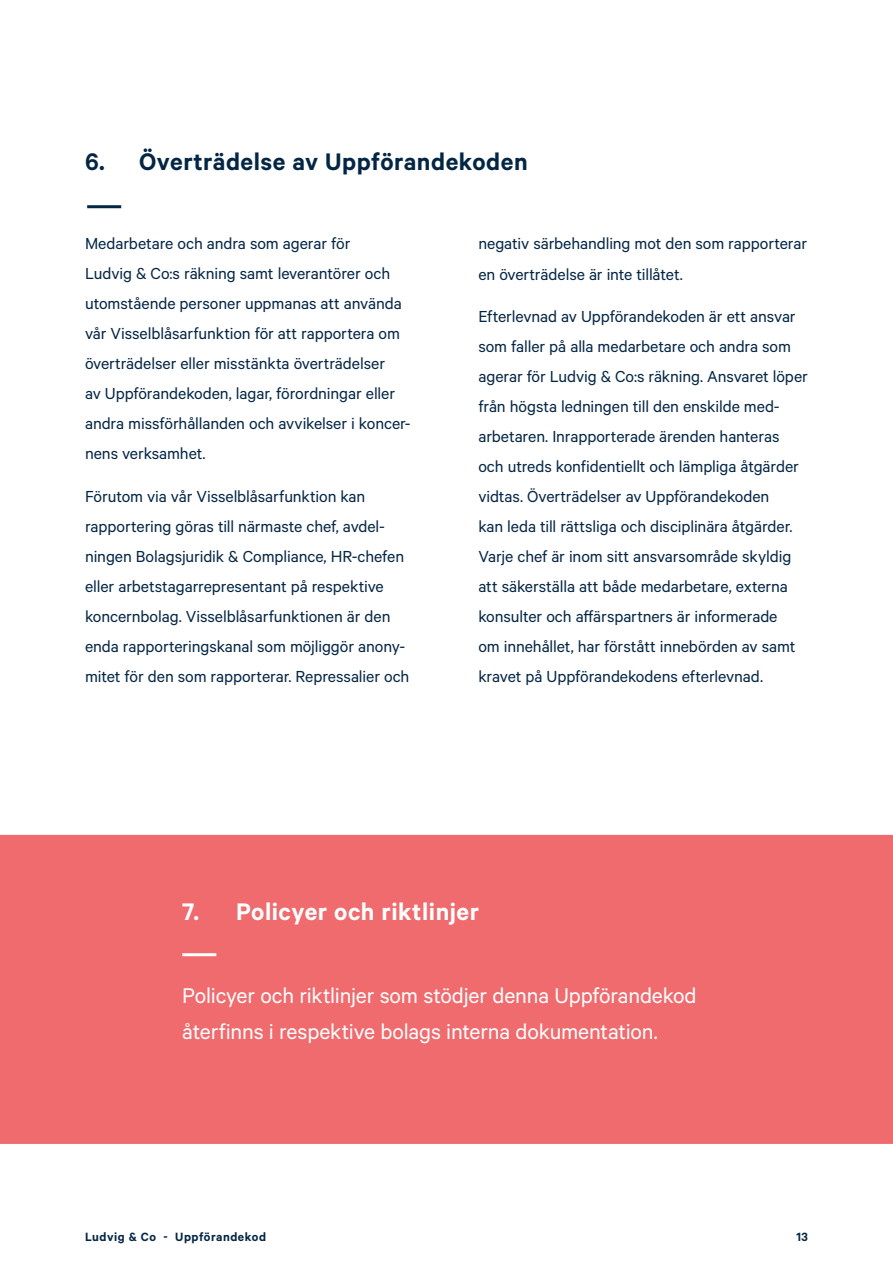
<style>
.page{position:relative;width:893px;height:1263px;background:#fff}
.page>*{position:absolute;margin:0;border:0;box-sizing:border-box;transform-origin:0 0}
.Rubrik{font:600 27px "Calibre";letter-spacing:.02em;color:#042645}
.Rubrik-2{font:600 27px "Calibre";letter-spacing:.02em;color:#fff}
.Brödtext{font:24px/36px "Calibre";letter-spacing:-.005em;color:#fff}
.Brödtext-2{font:18px/30px "Calibre";letter-spacing:-.005em;color:#042645}
.t1{font:600 13.5px "Calibre";letter-spacing:.04em;color:#042645}
</style>
<div class="page">
<div style="left:0;top:835px;width:893px;height:309px;background:#f06b6e"></div>
<hr style="left:182px;top:953px;width:34px;height:3px;background:#fff">
<hr style="left:87px;top:205px;width:34px;height:3px;background:#042645">
<p class="Rubrik" style="left:85px;top:145px;width:444px">6. Överträdelse av Uppförandekoden</p>
<p class="Brödtext-2" style="left:85px;top:228px;width:327px">Medarbetare och andra som agerar för<br>Ludvig &amp; Co:s räkning samt leverantörer och utomstående personer uppmanas att använda vår Visselblåsarfunktion för att rapportera om överträdelser eller misstänkta överträdelser<br>av Uppförandekoden, lagar, förordningar eller andra missförhållanden och avvikelser i koncer&shy;nens verksamhet.</p>
<p class="Brödtext-2" style="left:85px;top:481px;width:326px">Förutom via vår Visselblåsarfunktion kan rapportering göras till närmaste chef, avdel&shy;ningen Bolagsjuridik &amp; Compliance, HR-chefen eller arbetstagarrepresentant på respektive koncernbolag. Visselblåsarfunktionen är den enda rapporteringskanal som möjliggör anony&shy;mitet för den som rapporterar. Repressalier och</p>
<p class="Brödtext-2" style="left:478px;top:228px;width:330px">negativ särbehandling mot den som rapporterar en överträdelse är inte tillåtet.</p>
<p class="Brödtext-2" style="left:478px;top:301px;width:331px">Efterlevnad av Uppförandekoden är ett ansvar som faller på alla medarbetare och andra som agerar för Ludvig &amp; Co:s räkning. Ansvaret löper från högsta ledningen till den enskilde med&shy;arbetaren. Inrapporterade ärenden hanteras och utreds konfidentiellt och lämpliga åtgärder vidtas. Överträdelser av Uppförandekoden<br>kan leda till rättsliga och disciplinära åtgärder.<br>Varje chef är inom sitt ansvarsområde skyldig att säkerställa att både medarbetare, externa konsulter och affärspartners är informerade<br>om innehållet, har förstått innebörden av samt kravet på Uppförandekodens efterlevnad.</p>
<p class="Rubrik-2" style="left:182px;top:896px;width:298px">7. Policyer och riktlinjer</p>
<p class="Brödtext" style="left:182px;top:977px;width:516px">Policyer och riktlinjer som stödjer denna Uppförandekod återfinns i respektive bolags interna dokumentation.</p>
<p class="t1" style="left:85px;top:1228px;width:182px">Ludvig &amp; Co - Uppförandekod</p>
<p class="t1" style="left:797px;top:1228px;width:13px">13</p>
</div>
